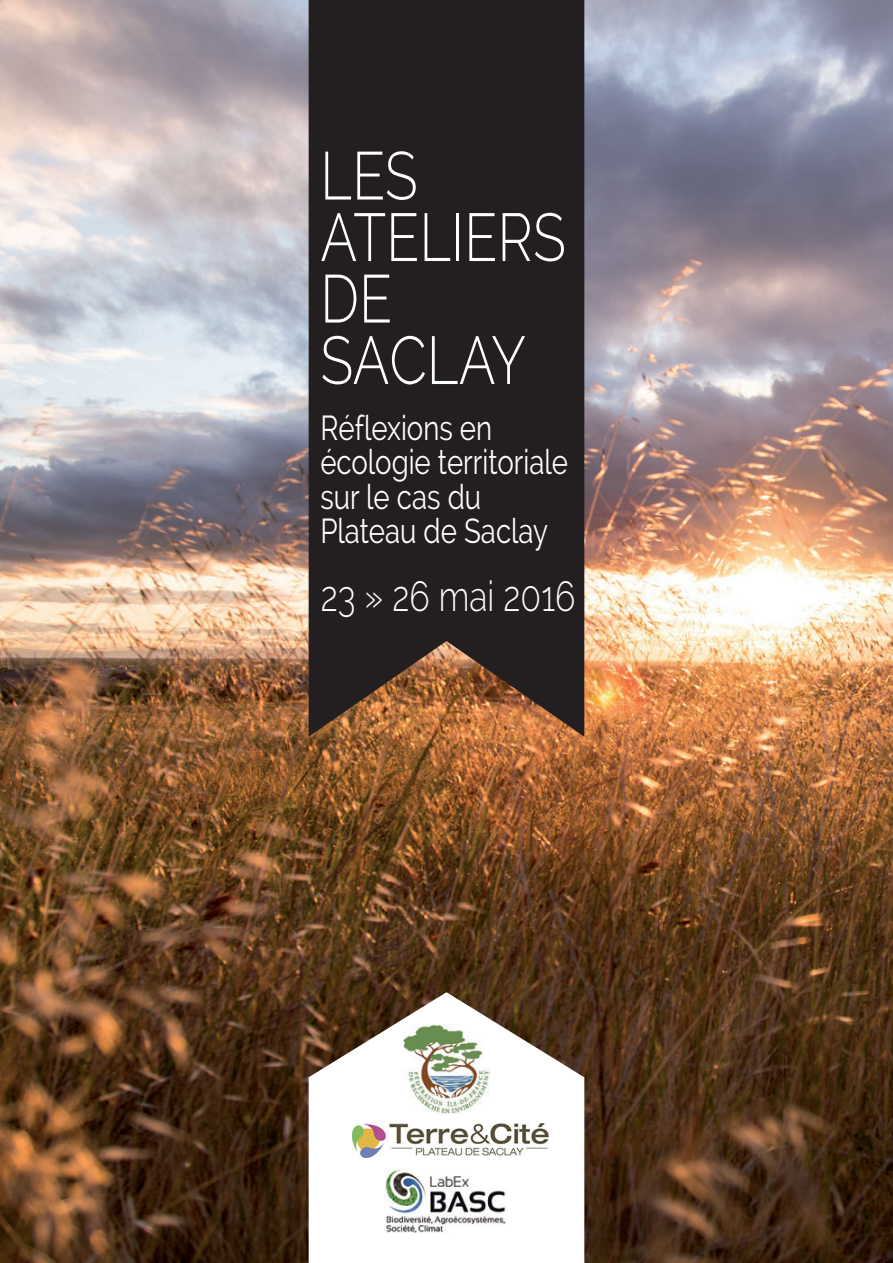
<style>
.page{position:relative;width:893px;height:1263px;background:#fff}
.page>*{position:absolute;margin:0;border:0;box-sizing:border-box;transform-origin:0 0}
.t1{font:300 67.5px/61.5px "Raleway";color:#fff;scale:.8 1}
.t2{font:300 42px "Raleway";color:#fff;scale:.8 1}
.t3{font:34.5px/34.5px "Raleway";color:#fff;scale:.8 1}
</style>
<div class="page">
<img style="left:0;top:0;width:893px;height:1263px">
<svg style="left:309px;top:992px;width:275px;height:271px"></svg>
<div style="left:309px;top:0;width:275px;height:737px;background:#231f20"></div>
<img style="left:404px;top:1025px;width:85px;height:89px">
<img style="left:384px;top:1168px;width:122px;height:65px">
<img style="left:352px;top:1124px;width:197px;height:34px">
<h1 class="t1" style="left:320px;top:145px;width:308px">LES<br>ATELIERS<br>DE<br>SACLAY</h1>
<p class="t3" style="left:320px;top:410px;width:311px">Réflexions en écologie territoriale sur le cas du<br>Plateau de Saclay</p>
<p class="t2" style="left:320px;top:571px;width:320px">23 » 26 MAI 2016</p>
</div>
